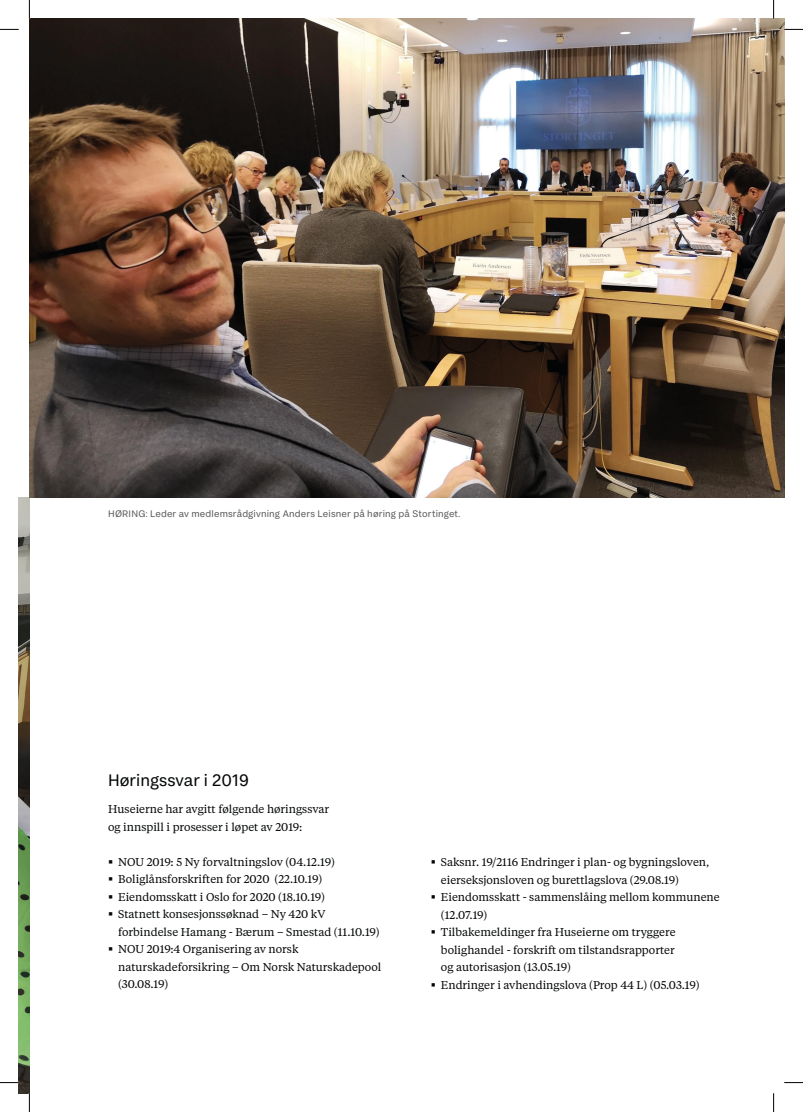
<style>
.page{position:relative;width:803px;height:1112px;background:#fff}
.page>*{position:absolute;margin:0;border:0;box-sizing:border-box;transform-origin:0 0}
.Avsnitt{font:17.5px "FS Koopman";color:#040607}
.Brødtekst{font:11.25px/17.5px "Tiempos Text";color:#040607}
.Bildetekst{font:10px "FS Koopman";letter-spacing:.015em;color:#5a5a5c}
</style>
<div class="page">
<img style="left:19px;top:497px;width:10px;height:595px">
<img style="left:29px;top:19px;width:755px;height:478px">
<svg style="left:0;top:29px;width:19px;height:1px"></svg>
<svg style="left:784px;top:29px;width:19px;height:1px"></svg>
<svg style="left:0;top:1081px;width:19px;height:2px"></svg>
<svg style="left:784px;top:1082px;width:19px;height:1px"></svg>
<svg style="left:29px;top:0;width:1px;height:19px"></svg>
<svg style="left:29px;top:1092px;width:1px;height:19px"></svg>
<svg style="left:773px;top:0;width:1px;height:19px"></svg>
<svg style="left:773px;top:1093px;width:1px;height:18px"></svg>
<p class="Bildetekst" style="left:108px;top:508px;width:354px">HØRING: Leder av medlemsrådgivning Anders Leisner på høring på Stortinget.</p>
<p class="Avsnitt" style="left:108px;top:769px;width:142px">Høringssvar i 2019</p>
<p class="Brødtekst" style="left:108px;top:799px;width:222px">Huseierne har avgitt følgende høringssvar og innspill i prosesser i løpet av 2019:</p>
<p class="Brødtekst" style="left:118px;top:852px;width:218px">NOU 2019: 5 Ny forvaltningslov (04.12.19)</p>
<p class="Brødtekst" style="left:118px;top:869px;width:206px">Boliglånsforskriften for 2020 (22.10.19)</p>
<p class="Brødtekst" style="left:118px;top:887px;width:208px">Eiendomsskatt i Oslo for 2020 (18.10.19)</p>
<p class="Brødtekst" style="left:118px;top:904px;width:263px">Statnett konsesjonssøknad – Ny 420 kV forbindelse Hamang - Bærum – Smestad (11.10.19)</p>
<p class="Brødtekst" style="left:118px;top:939px;width:265px">NOU 2019:4 Organisering av norsk naturskadeforsikring – Om Norsk Naturskadepool (30.08.19)</p>
<p class="Brødtekst" style="left:441px;top:852px;width:270px">Saksnr. 19/2116 Endringer i plan- og bygningsloven, eierseksjonsloven og burettlagslova (29.08.19)</p>
<p class="Brødtekst" style="left:441px;top:887px;width:280px">Eiendomsskatt - sammenslåing mellom kommunene (12.07.19)</p>
<p class="Brødtekst" style="left:441px;top:922px;width:236px;text-align:justify">Tilbakemeldinger fra Huseierne om tryggere bolighandel - forskrift om tilstandsrapporter og autorisasjon (13.05.19)</p>
<p class="Brødtekst" style="left:441px;top:975px;width:260px">Endringer i avhendingslova (Prop 44 L) (05.03.19)</p>
</div>
